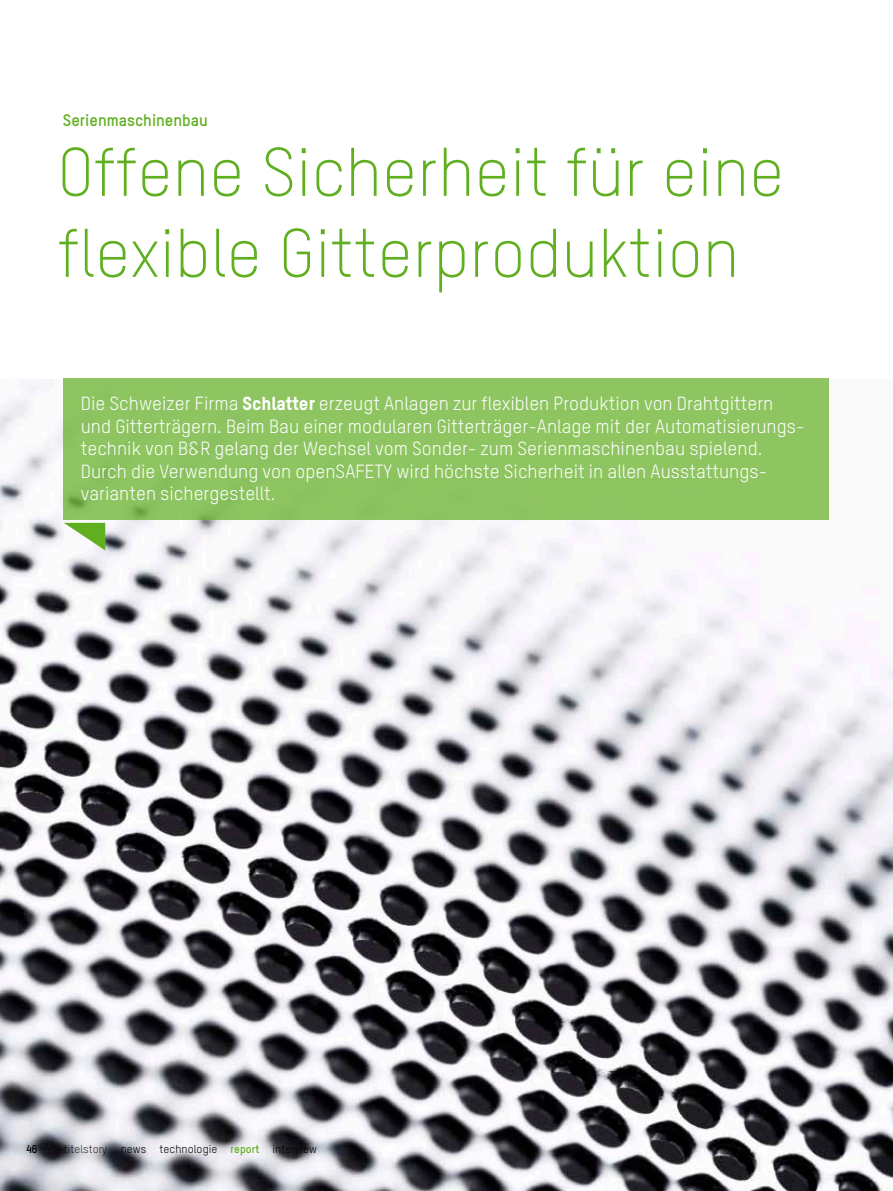
<style>
.page{position:relative;width:893px;height:1191px;background:#fff}
.page>*{position:absolute;margin:0;border:0;box-sizing:border-box;transform-origin:0 0}
.t1{font:300 67.5px/81px "TSTARPRO";color:#60af20}
.t2{font:18.75px/22.5px "TSTARPRO";color:#fff}
.t3{font:700 16.5px "TSTARPRO";color:#60af20}
.t4{font:11.25px "TSTARPRO";letter-spacing:.01em;color:#000}
.t5{font:700 11.25px "TSTARPRO";color:#000}
.s1{font-weight:800}
.s2{font-weight:300}
.s3{font-weight:700;color:#60af20}
</style>
<div class="page">
<img style="left:0;top:380px;width:893px;height:811px">
<div style="left:64px;top:378px;width:765px;height:142px;background:#8ec561"></div>
<svg style="left:64px;top:523px;width:41px;height:27px"></svg>
<p class="t3" style="left:63px;top:109px;width:147px">Serienmaschinenbau</p>
<h1 class="t1" style="left:58px;top:129px;width:728px">Offene Sicherheit für eine flexible Gitterproduktion</h1>
<p class="t2" style="left:81px;top:391px;width:725px">Die Schweizer Firma <span class="s1">Schlatter</span> erzeugt Anlagen zur flexiblen Produktion von Drahtgittern und Gitterträgern. Beim Bau einer modularen Gitterträger-Anlage mit der Automatisierungs&shy;technik von B&amp;R gelang der Wechsel vom Sonder- zum Serienmaschinenbau spielend.<br>Durch die Verwendung von openSAFETY wird höchste Sicherheit in allen Ausstattungs&shy;varianten sichergestellt.</p>
<p class="t5" style="left:26px;top:1141px;width:13px">46</p>
<p class="t4" style="left:64px;top:1141px;width:255px"><span class="s2">titelstory</span> news technologie <span class="s3">report</span> interview</p>
</div>
